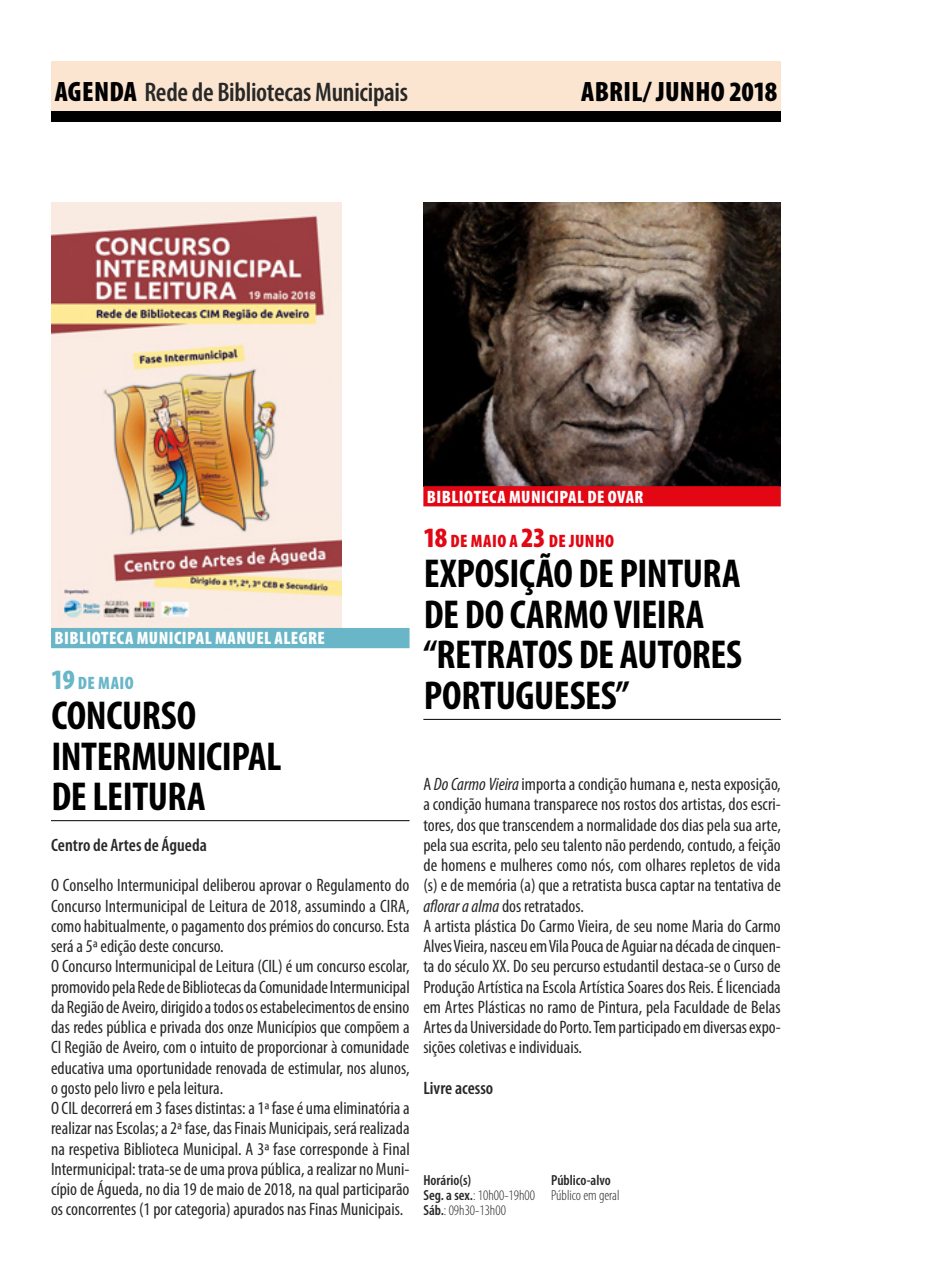
<style>
.page{position:relative;width:925px;height:1276px;background:#fff}
.page>*{position:absolute;margin:0;border:0;box-sizing:border-box;transform-origin:0 0}
.t1{font:700 condensed 40.5px/40.5px "Myriad Pro";letter-spacing:-.01em;color:#000}
.t2{font:900 condensed 28.12px "Myriad Pro";letter-spacing:.01em;color:#000}
.t3{font:600 condensed 27px "Myriad Pro";letter-spacing:-.01em;color:#282827}
.t4{font:condensed 18px/20.2px "Myriad Pro";color:#282827}
.t5{font:900 condensed 18px "Myriad Pro";letter-spacing:.025em;color:#fff}
.t6{font:600 condensed 18px "Myriad Pro";color:#282827}
.t7{font:900 condensed 18px "Myriad Pro";letter-spacing:.03em;color:#e30613}
.t8{font:900 condensed 18px "Myriad Pro";letter-spacing:.03em;color:#69b6c9}
.t9{font:300 condensed 14.62px/15.1px "Myriad Pro";color:#282827}
.t10{font:600 condensed 14.62px "Myriad Pro";color:#282827}
.s1{font-weight:900;font-size:28.12px;color:#000}
.s2{font-size:28.12px}
.s3{font-style:italic}
.s4{font-weight:600}
</style>
<div class="page">
<div style="left:51px;top:61px;width:730px;height:50px;background:#fbe5d1"></div>
<div style="left:51px;top:111px;width:730px;height:11px;background:#000"></div>
<img style="left:51px;top:203px;width:291px;height:425px">
<img style="left:423px;top:203px;width:358px;height:283px">
<div style="left:423px;top:486px;width:358px;height:20px;background:#e30613"></div>
<hr style="left:423px;top:719px;width:358px;height:1px;background:#000">
<div style="left:51px;top:628px;width:358px;height:20px;background:#69b6c9"></div>
<hr style="left:51px;top:820px;width:358px;height:1px;background:#000">
<h3 class="t3" style="left:55px;top:78px;width:355px"><span class="s1">AGENDA</span> Rede de Bibliotecas Municipais</h3>
<h2 class="t2" style="left:581px;top:76px;width:198px">ABRIL/ JUNHO 2018</h2>
<p class="t5" style="left:55px;top:628px;width:272px">BIBLIOTECA MUNICIPAL MANUEL ALEGRE</p>
<p class="t8" style="left:51px;top:672px;width:84px"><span class="s2">19</span> DE MAIO</p>
<h1 class="t1" style="left:51px;top:696px;width:232px">CONCURSO<br>INTERMUNICIPAL<br>DE LEITURA</h1>
<p class="t6" style="left:51px;top:835px;width:157px">Centro de Artes de Águeda</p>
<p class="t4" style="left:51px;top:875px;width:360px">O Conselho Intermunicipal deliberou aprovar o Regulamento do Concurso Intermunicipal de Leitura de 2018, assumindo a CIRA, como habitualmente, o pagamento dos prémios do concurso. Esta será a 5ª edição deste concurso.<br>O Concurso Intermunicipal de Leitura (CIL) é um concurso escolar, promovido pela Rede de Bibliotecas da Comunidade Intermunicipal da Região de Aveiro, dirigido a todos os estabelecimentos de ensino das redes pública e privada dos onze Municípios que compõem a CI Região de Aveiro, com o intuito de proporcionar à comunidade educativa uma oportunidade renovada de estimular, nos alunos, o gosto pelo livro e pela leitura.<br>O CIL decorrerá em 3 fases distintas: a 1ª fase é uma eliminatória a realizar nas Escolas; a 2ª fase, das Finais Municipais, será realizada na respetiva Biblioteca Municipal. A 3ª fase corresponde à Final Intermunicipal: trata-se de uma prova pública, a realizar no Muni&shy;cípio de Águeda, no dia 19 de maio de 2018, na qual participarão os concorrentes (1 por categoria) apurados nas Finas Municipais.</p>
<p class="t5" style="left:427px;top:486px;width:218px">BIBLIOTECA MUNICIPAL DE OVAR</p>
<p class="t7" style="left:423px;top:531px;width:192px"><span class="s2">18</span> DE MAIO A <span class="s2">23</span> DE JUNHO</p>
<h1 class="t1" style="left:423px;top:554px;width:320px">EXPOSIÇÃO DE PINTURA<br>DE DO CARMO VIEIRA “RETRATOS DE AUTORES<br>PORTUGUESES”</h1>
<p class="t4" style="left:423px;top:774px;width:359px">A <span class="s3">Do Carmo Vieira</span> importa a condição humana e, nesta exposição, a condição humana transparece nos rostos dos artistas, dos escri&shy;tores, dos que transcendem a normalidade dos dias pela sua arte, pela sua escrita, pelo seu talento não perdendo, contudo, a feição de homens e mulheres como nós, com olhares repletos de vida (s) e de memória (a) que a retratista busca captar na tentativa de <span class="s3">aflorar a alma</span> dos retratados.<br>A artista plástica Do Carmo Vieira, de seu nome Maria do Carmo Alves Vieira, nasceu em Vila Pouca de Aguiar na década de cinquen&shy;ta do século XX. Do seu percurso estudantil destaca-se o Curso de Produção Artística na Escola Artística Soares dos Reis. É licenciada em Artes Plásticas no ramo de Pintura, pela Faculdade de Belas Artes da Universidade do Porto. Tem participado em diversas expo&shy;sições coletivas e individuais.</p>
<p class="t6" style="left:423px;top:1078px;width:71px">Livre acesso</p>
<p class="t9" style="left:423px;top:1172px;width:113px"><span class="s4">Horário(s)<br>Seg. a sex.</span>: 10h00-19h00<br><span class="s4">Sáb.</span>: 09h30-13h00</p>
<p class="t10" style="left:551px;top:1171px;width:61px">Público-alvo</p>
<p class="t9" style="left:551px;top:1187px;width:70px">Público em geral</p>
</div>
